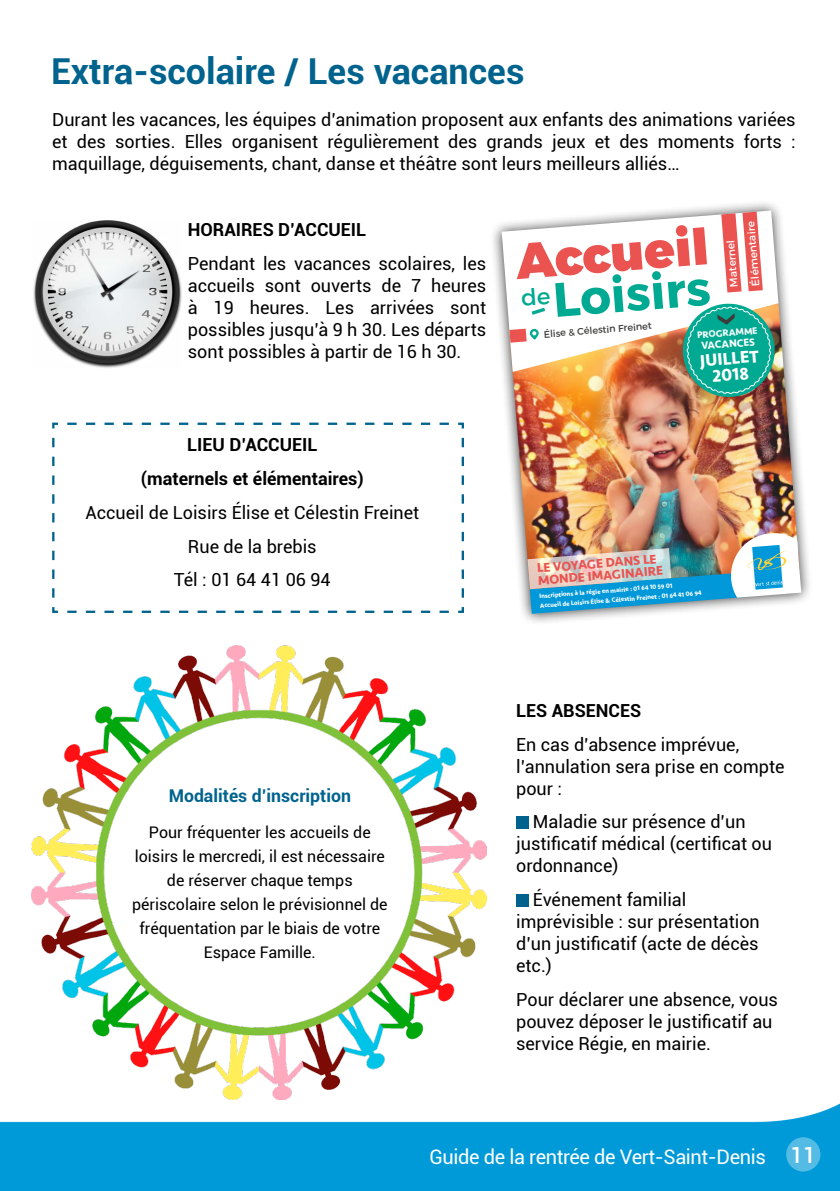
<style>
.page{position:relative;width:840px;height:1191px;background:#fff}
.page>*{position:absolute;margin:0;border:0;box-sizing:border-box;transform-origin:0 0}
.t1{font:900 50px "Montserrat";color:#ea5350}
.t2{font:700 48.2px "Montserrat";color:#00a991}
.t3{font:700 35.8px "Roboto";color:#00638e}
.t4{font:500 22px "Roboto";color:#fff}
.t5{font:20px "Roboto";letter-spacing:-.02em;color:#fff}
.t6{font:18px/22px "Roboto";color:#000}
.t7{font:700 18px/33.8px "Roboto";color:#000;text-align:center}
.t8{font:700 17.6px "Roboto";color:#00638e}
.t9{font:700 17.6px/16.4px "Seravek";color:#fff;text-align:center}
.t10{font:16px/24px "Roboto";color:#000;text-align:center}
.t11{font:700 13.2px/12.4px "Seravek";color:#ea5350}
.t12{font:700 10.8px "Seravek";color:#fff}
.t13{font:10.6px "Montserrat";color:#fff}
.t14{font:9.6px "Montserrat";color:#3c3c3b}
.t15{font:700 9.6px "Seravek";color:#fff}
.t16{font:700 6.4px/9.8px "Seravek";color:#fff}
</style>
<div class="page">
<img style="left:1px;top:1099px;width:838px;height:92px">
<img style="left:0;top:1080px;width:1px;height:111px">
<div style="left:516px;top:816px;width:12px;height:12px;background:#00638e"></div>
<div style="left:516px;top:893px;width:12px;height:13px;background:#00638e"></div>
<svg style="left:52px;top:422px;width:412px;height:191px"></svg>
<img style="left:32px;top:646px;width:454px;height:453px">
<div style="left:785px;top:1137px;width:35px;height:34px;background:#54bbe5;border-radius:50%"></div>
<img style="left:33px;top:220px;width:149px;height:148px">
<div style="left:489px;top:199px;width:323px;height:426px;background:#000;opacity:.75"></div>
<img style="left:508px;top:302px;width:291px;height:289px">
<svg style="left:501px;top:210px;width:277px;height:162px"></svg>
<svg style="left:509px;top:329px;width:17px;height:14px"></svg>
<svg style="left:530px;top:329px;width:8px;height:10px"></svg>
<div style="left:529px;top:329px;width:9px;height:10px;border:1px solid #00a991;border-radius:4px"></div>
<svg style="left:532px;top:331px;width:4px;height:4px"></svg>
<svg style="left:527px;top:305px;width:21px;height:12px"></svg>
<svg style="left:720px;top:212px;width:42px;height:80px"></svg>
<img style="left:680px;top:302px;width:96px;height:97px">
<img style="left:523px;top:531px;width:277px;height:83px">
<h3 class="t3" style="left:51px;top:46px;width:474px">Extra-scolaire / Les vacances</h3>
<p class="t6" style="left:52px;top:108px;width:744px;text-align:justify">Durant les vacances, les équipes d’animation proposent aux enfants des animations variées et des sorties. Elles organisent régulièrement des grands jeux et des moments forts : maquillage, déguisements, chant, danse et théâtre sont leurs meilleurs alliés…</p>
<p class="t7" style="left:188px;top:212px;width:180px">HORAIRES D’ACCUEIL</p>
<p class="t6" style="left:188px;top:252px;width:300px;text-align:justify">Pendant les vacances scolaires, les accueils sont ouverts de 7 heures à 19 heures. Les arrivées sont possibles jusqu’à 9 h 30. Les départs sont possibles à partir de 16 h 30.</p>
<p class="t7" style="left:141px;top:427px;width:224px">LIEU D’ACCUEIL<br>(maternels et élémentaires)</p>
<p class="t6" style="left:85px;top:495px;width:335px;line-height:33.8px;text-align:center">Accueil de Loisirs Élise et Célestin Freinet<br>Rue de la brebis<br>Tél : 01 64 41 06 94</p>
<h1 class="t1" style="left:513px;top:229px;width:195px;rotate:-4deg">Accueil</h1>
<h2 class="t2" style="left:519px;top:272px;width:191px;rotate:-4deg"><sup>de</sup> Loisirs</h2>
<p class="t13" style="left:727px;top:287px;width:49px;rotate:-95deg">Maternel</p>
<p class="t13" style="left:749px;top:286px;width:66px;rotate:-95deg">Élémentaire</p>
<p class="t14" style="left:543px;top:329px;width:110px;rotate:-5deg">Élise &amp; Célestin Freinet</p>
<p class="t15" style="left:696px;top:327px;width:62px;rotate:-5deg">PROGRAMME</p>
<p class="t12" style="left:700px;top:337px;width:55px;rotate:-5deg">VACANCES</p>
<p class="t9" style="left:699px;top:352px;width:61px;rotate:-4deg">JUILLET<br>2018</p>
<p class="t11" style="left:536px;top:562px;width:127px;rotate:-5deg">LE VOYAGE DANS LE<br>MONDE IMAGINAIRE</p>
<p class="t16" style="left:538px;top:591px;width:164px;rotate:-5deg">Inscriptions à la régie en mairie : 01 64 10 59 01<br>Accueil de Loisirs Élise &amp; Célestin Freinet : 01 64 41 06 94</p>
<p class="t8" style="left:169px;top:783px;width:184px">Modalités d’inscription</p>
<p class="t10" style="left:132px;top:819px;width:257px">Pour fréquenter les accueils de loisirs le mercredi, il est nécessaire de réserver chaque temps périscolaire selon le prévisionnel de fréquentation par le biais de votre<br>Espace Famille.</p>
<p class="t7" style="left:516px;top:692px;width:126px">LES ABSENCES</p>
<p class="t6" style="left:516px;top:732px;width:270px">En cas d’absence imprévue, l’annulation sera prise en compte pour :</p>
<p class="t6" style="left:516px;top:810px;width:257px;text-indent:17px">Maladie sur présence d’un justificatif médical (certificat ou ordonnance)</p>
<p class="t6" style="left:516px;top:888px;width:245px;text-indent:17px">Événement familial imprévisible : sur présentation d’un justificatif (acte de décès etc.)</p>
<p class="t6" style="left:516px;top:988px;width:263px">Pour déclarer une absence, vous pouvez déposer le justificatif au service Régie, en mairie.</p>
<p class="t5" style="left:429px;top:1143px;width:338px">Guide de la rentrée de Vert-Saint-Denis</p>
<p class="t4" style="left:790px;top:1139px;width:26px">11</p>
</div>
